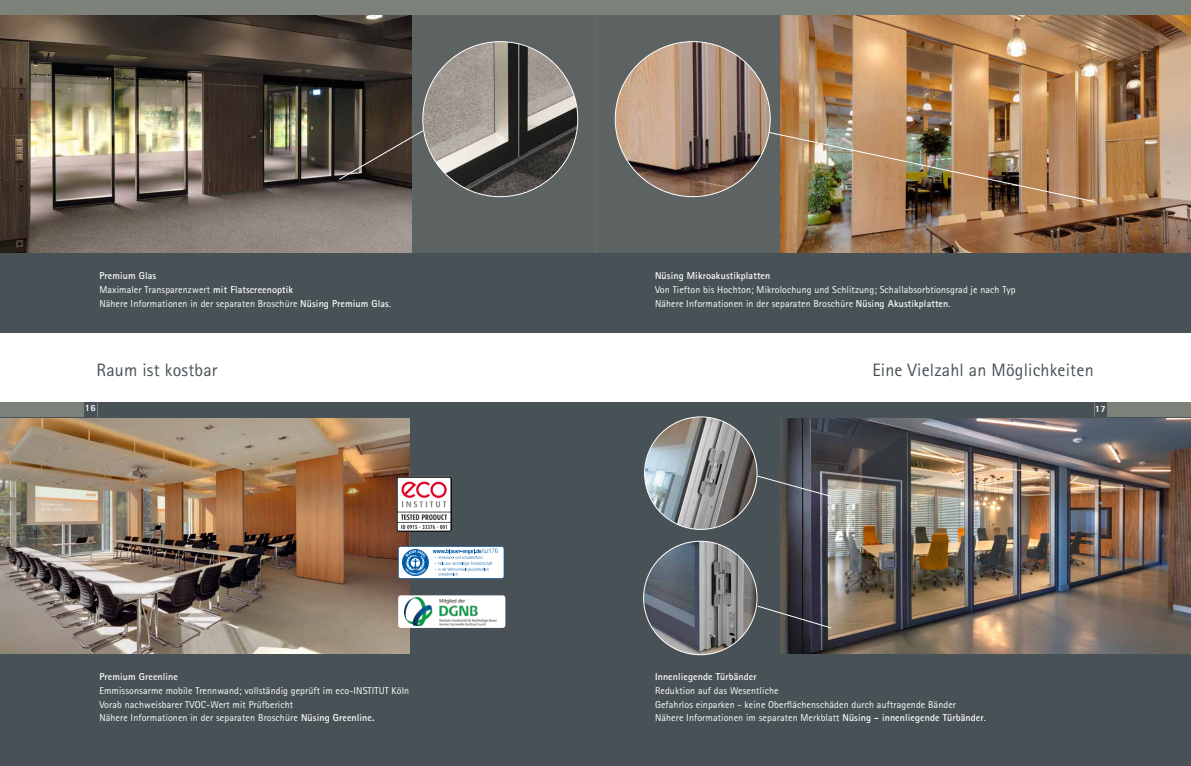
<style>
.page{position:relative;width:1191px;height:766px;background:#fff}
.page>*{position:absolute;margin:0;border:0;box-sizing:border-box;transform-origin:0 0}
.t1{font:18px "Rotis Sans Serif Pro";letter-spacing:.01em;color:#485155}
.t2{font:10px/13.8px "Rotis Sans Serif Pro";letter-spacing:.01em;color:#fff}
.t3{font:700 10px "Rotis Sans Serif Pro";letter-spacing:.01em;color:#fff}
.t4{font:800 9.5px "Rotis Sans Serif Pro";color:#fff}
.s1{font-weight:700}
</style>
<div class="page">
<div style="left:0;top:14px;width:1191px;height:751px;background:#485155"></div>
<div style="left:383px;top:14px;width:212px;height:238px;background:#5c6362"></div>
<div style="left:595px;top:14px;width:196px;height:238px;background:#5c6362"></div>
<img style="left:0;top:14px;width:411px;height:238px">
<img style="left:780px;top:418px;width:411px;height:235px">
<img style="left:780px;top:14px;width:411px;height:238px">
<div style="left:0;top:333px;width:1191px;height:69px;background:#fff"></div>
<div style="left:1108px;top:402px;width:83px;height:14px;background:#7c8179"></div>
<div style="left:0;top:402px;width:83px;height:14px;background:#7c8179"></div>
<svg style="left:97px;top:402px;width:1px;height:14px"></svg>
<div style="left:0;top:0;width:1191px;height:14px;background:#7c8179"></div>
<img style="left:0;top:418px;width:409px;height:235px">
<div style="left:398px;top:595px;width:107px;height:32px;background:#fff;border-radius:3px"></div>
<img style="left:404px;top:597px;width:93px;height:28px">
<img style="left:396px;top:476px;width:56px;height:55px">
<svg style="left:398px;top:546px;width:106px;height:32px;background:#c4d8e9"></svg>
<svg style="left:338px;top:116px;width:109px;height:64px"></svg>
<img style="left:423px;top:42px;width:155px;height:155px;border-radius:77px">
<svg style="left:752px;top:472px;width:80px;height:25px"></svg>
<img style="left:643px;top:541px;width:114px;height:113px;border-radius:57px">
<img style="left:644px;top:417px;width:113px;height:112px;border-radius:56px">
<svg style="left:756px;top:604px;width:76px;height:25px"></svg>
<img style="left:747px;top:127px;width:348px;height:76px">
<img style="left:615px;top:42px;width:155px;height:155px;border-radius:77px">
<p class="t2" style="left:99px;top:269px;width:293px"><span class="s1">Premium Glas<br></span>Maximaler Transparenzwert <span class="s1">mit Flatscreenoptik<br></span>Nähere Informationen in der separaten Broschüre <span class="s1">Nüsing Premium Glas</span>.</p>
<p class="t3" style="left:655px;top:269px;width:117px">Nüsing Mikroakustikplatten</p>
<p class="t2" style="left:655px;top:283px;width:362px">Von Tiefton bis Hochton; Mikrolochung und Schlitzung; Schallabsorbtionsgrad je nach Typ<br>Nähere Informationen in der separaten Broschüre <span class="s1">Nüsing Akustikplatten</span>.</p>
<h1 class="t1" style="left:97px;top:359px;width:122px">Raum ist kostbar</h1>
<h1 class="t1" style="left:872px;top:359px;width:223px">Eine Vielzahl an Möglichkeiten</h1>
<p class="t4" style="left:85px;top:402px;width:12px">16</p>
<p class="t4" style="left:1094px;top:402px;width:12px">17</p>
<p class="t3" style="left:99px;top:670px;width:80px">Premium Greenline</p>
<p class="t2" style="left:99px;top:683px;width:311px">Emmissonsarme mobile Trennwand; vollständig geprüft im eco-INSTITUT Köln<br>Vorab nachweisbarer TVOC-Wert mit Prüfbericht<br>Nähere Informationen in der separaten Broschüre <span class="s1">Nüsing Greenline.</span></p>
<p class="t3" style="left:655px;top:670px;width:103px">Innenliegende Türbänder</p>
<p class="t2" style="left:655px;top:683px;width:332px">Reduktion auf das Wesentliche<br>Gefahrlos einparken - keine Oberflächenschäden durch auftragende Bänder<br>Nähere Informationen im separaten Merkblatt <span class="s1">Nüsing - innenliegende Türbänder</span>.</p>
</div>
